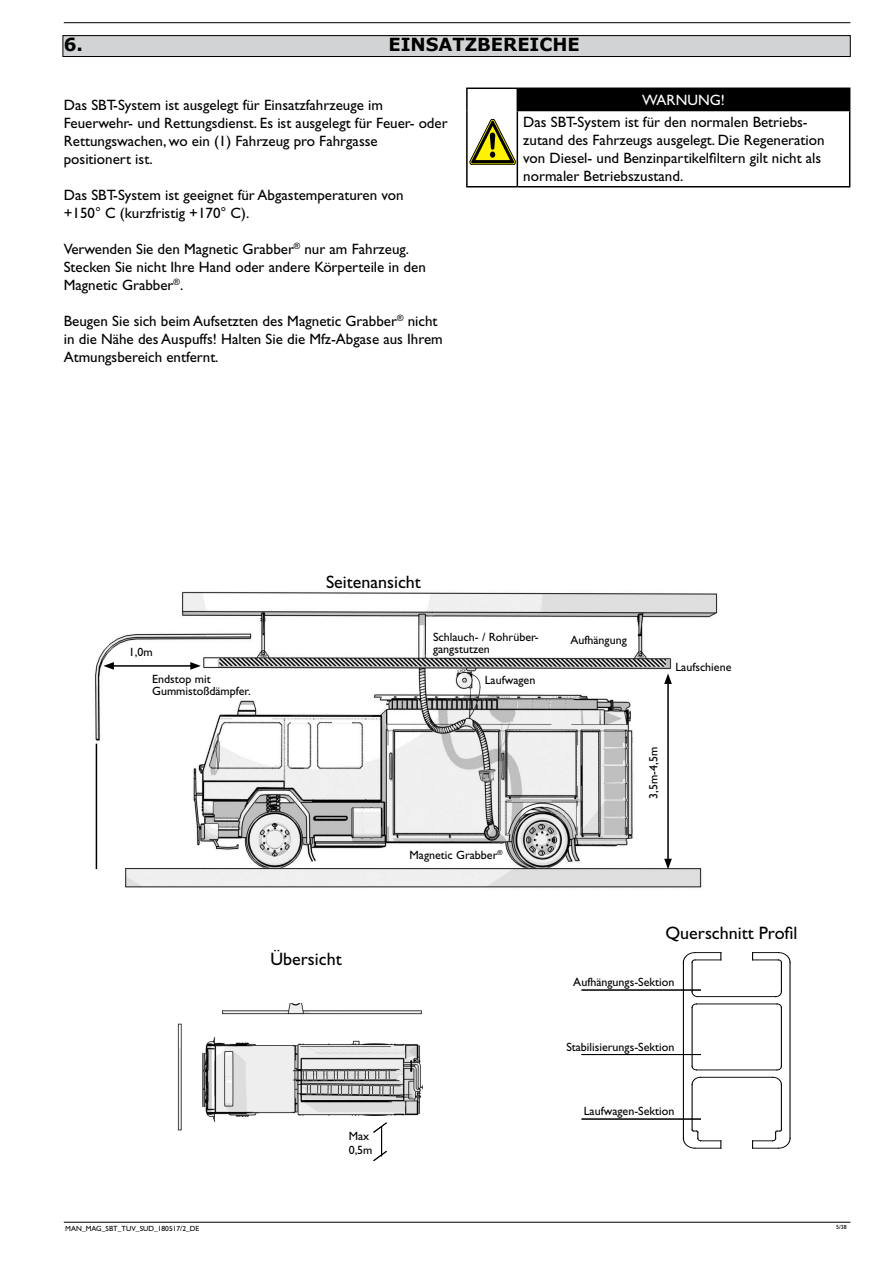
<style>
.page{position:relative;width:893px;height:1263px;background:#fff}
.page>*{position:absolute;margin:0;border:0;box-sizing:border-box;transform-origin:0 0}
.t1{font:18px "Gill Sans Std";color:#000}
.t2{font:700 18px "Verdana";color:#000}
.t3{font:15px/18px "Gill Sans Std";color:#000}
.t4{font:15px "Gill Sans Std";color:#fff}
.t5{font:12px/12px "Gill Sans Std";color:#000}
.t6{font:7.5px "Gill Sans Std";color:#000}
.t7{font:6px "Gill Sans Std";color:#000}
.s1{font-size:7.5px;color:#fff}
</style>
<div class="page">
<svg style="left:691px;top:1003px;width:6px;height:5px"></svg>
<svg style="left:776px;top:1003px;width:6px;height:5px"></svg>
<hr style="left:781px;top:1007px;width:1px;height:59px;background:#000">
<hr style="left:692px;top:1007px;width:1px;height:59px;background:#000">
<hr style="left:696px;top:1070px;width:81px;height:1px;background:#000">
<svg style="left:691px;top:1065px;width:10px;height:20px"></svg>
<svg style="left:772px;top:1065px;width:10px;height:20px"></svg>
<hr style="left:701px;top:1077px;width:72px;height:1px;background:#000">
<svg style="left:683px;top:1129px;width:39px;height:20px"></svg>
<svg style="left:691px;top:991px;width:7px;height:6px"></svg>
<svg style="left:776px;top:991px;width:6px;height:6px"></svg>
<hr style="left:696px;top:1004px;width:81px;height:1px;background:#000">
<hr style="left:698px;top:996px;width:78px;height:1px;background:#000">
<hr style="left:692px;top:1084px;width:1px;height:46px;background:#000">
<hr style="left:781px;top:1084px;width:1px;height:46px;background:#000">
<hr style="left:692px;top:962px;width:1px;height:30px;background:#000">
<hr style="left:781px;top:962px;width:1px;height:30px;background:#000">
<svg style="left:752px;top:952px;width:39px;height:11px"></svg>
<svg style="left:683px;top:952px;width:39px;height:11px"></svg>
<hr style="left:683px;top:962px;width:1px;height:176px;background:#000">
<hr style="left:790px;top:962px;width:1px;height:176px;background:#000">
<svg style="left:752px;top:1129px;width:39px;height:20px"></svg>
<div style="left:517px;top:88px;width:333px;height:23px;background:#000"></div>
<hr style="left:466px;top:88px;width:51px;height:1px;background:#000">
<hr style="left:466px;top:89px;width:2px;height:21px;background:#000">
<hr style="left:466px;top:110px;width:2px;height:76px;background:#000">
<hr style="left:517px;top:111px;width:1px;height:75px;background:#000">
<hr style="left:849px;top:111px;width:1px;height:75px;background:#000">
<hr style="left:466px;top:186px;width:51px;height:1px;background:#000">
<hr style="left:517px;top:186px;width:333px;height:1px;background:#000">
<img style="left:177px;top:1003px;width:246px;height:128px">
<img style="left:95px;top:591px;width:623px;height:297px">
<svg style="left:470px;top:119px;width:46px;height:46px"></svg>
<hr style="left:64px;top:22px;width:786px;height:1px;background:#000">
<hr style="left:64px;top:1222px;width:786px;height:1px;background:#000">
<hr style="left:581px;top:990px;width:120px;height:1px;background:#000">
<hr style="left:581px;top:1054px;width:120px;height:1px;background:#000">
<hr style="left:581px;top:1119px;width:120px;height:1px;background:#000">
<svg style="left:373px;top:1122px;width:14px;height:39px"></svg>
<hr style="left:96px;top:744px;width:1px;height:125px;background:#000">
<hr style="left:667px;top:682px;width:2px;height:179px;background:#000">
<svg style="left:664px;top:673px;width:8px;height:11px"></svg>
<svg style="left:664px;top:859px;width:8px;height:10px"></svg>
<hr style="left:112px;top:665px;width:81px;height:2px;background:#000">
<svg style="left:190px;top:662px;width:11px;height:8px"></svg>
<svg style="left:103px;top:662px;width:11px;height:8px"></svg>
<div style="left:63px;top:36px;width:787px;height:21px;background:#d1d3d4"></div>
<div style="left:63px;top:35px;width:787px;height:22px;border:1px solid #000"></div>
<p class="t2" style="left:64px;top:32px;width:21px">6.</p>
<p class="t2" style="left:388px;top:32px;width:193px">EINSATZBEREICHE</p>
<p class="t3" style="left:64px;top:96px;width:385px">Das SBT-System ist ausgelegt für Einsatzfahrzeuge im Feuerwehr- und Rettungsdienst. Es ist ausgelegt für Feuer- oder Rettungswachen, wo ein (1) Fahrzeug pro Fahrgasse positionert ist.</p>
<p class="t3" style="left:64px;top:186px;width:341px">Das SBT-System ist geeignet für Abgastemperaturen von +150° C (kurzfristig +170° C).</p>
<p class="t3" style="left:64px;top:240px;width:364px">Verwenden Sie den Magnetic Grabber<sup>®</sup> nur am Fahrzeug.<br>Stecken Sie nicht Ihre Hand oder andere Körperteile in den<br>Magnetic Grabber<sup>®</sup>.</p>
<p class="t3" style="left:64px;top:312px;width:381px">Beugen Sie sich beim Aufsetzten des Magnetic Grabber<sup>®</sup> nicht in die Nähe des Auspuffs! Halten Sie die Mfz-Abgase aus Ihrem<br>Atmungsbereich entfernt.</p>
<p class="t4" style="left:642px;top:91px;width:84px">WARNUNG!</p>
<p class="t3" style="left:523px;top:113px;width:303px">Das SBT-System ist für den normalen Betriebs&shy;zutand des Fahrzeugs ausgelegt. Die Regeneration von Diesel- und Benzinpartikelfiltern gilt nicht als normaler Betriebszustand.</p>
<p class="t1" style="left:326px;top:571px;width:96px">Seitenansicht</p>
<p class="t5" style="left:129px;top:646px;width:25px">1,0m</p>
<p class="t5" style="left:152px;top:673px;width:100px">Endstop mit<br>Gummistoßdämpfer.</p>
<p class="t1" style="left:270px;top:948px;width:73px">Übersicht</p>
<p class="t5" style="left:349px;top:1128px;width:25px;line-height:14.4px">Max<br>0,5m</p>
<p class="t5" style="left:433px;top:631px;width:107px">Schlauch- / Rohrüber&shy;gangstutzen</p>
<p class="t5" style="left:570px;top:634px;width:58px">Aufhängung</p>
<p class="t5" style="left:485px;top:674px;width:52px">Laufwagen</p>
<p class="t5" style="left:675px;top:660px;width:58px">Laufschiene</p>
<p class="t5" style="left:410px;top:849px;width:95px">Magnetic Grabber<sup>®</sup></p>
<p class="t5" style="left:647px;top:799px;width:53px;rotate:-90deg">3,5m-4,5m</p>
<p class="t1" style="left:665px;top:923px;width:134px">Querschnitt Profil</p>
<p class="t5" style="left:573px;top:976px;width:103px">Aufhängungs-Sektion</p>
<p class="t5" style="left:566px;top:1041px;width:110px">Stabilisierungs-Sektion</p>
<p class="t5" style="left:584px;top:1105px;width:92px">Laufwagen-Sektion</p>
<p class="t7" style="left:71px;top:1224px;width:70px">PUM_SBT-TUV_100303_EN</p>
<p class="t7" style="left:836px;top:1224px;width:16px">5/38<span class="s1">0</span></p>
<p class="t6" style="left:65px;top:1224px;width:135px">MAN_MAG_SBT_TUV_SUD_180517/2_DE</p>
</div>
